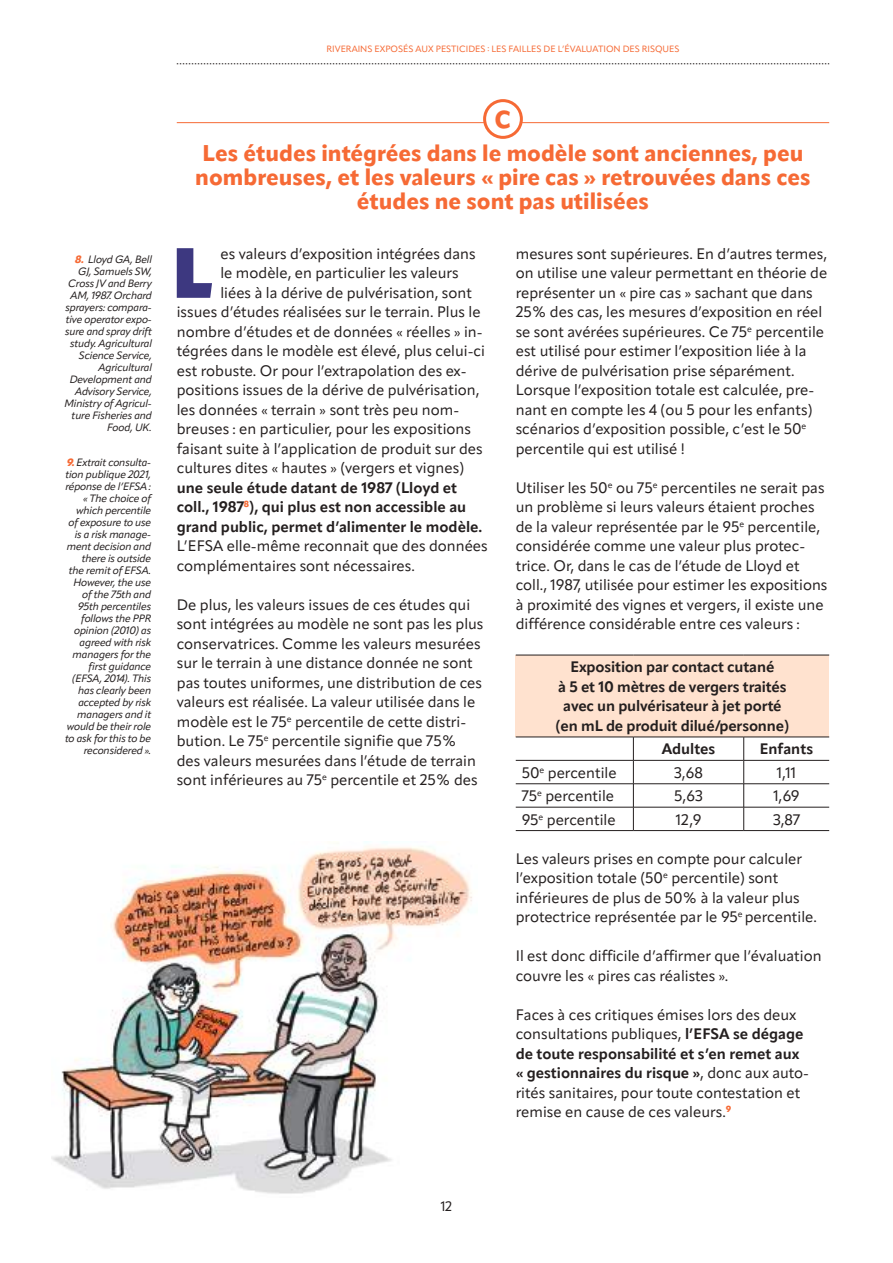
<style>
.page{position:relative;width:893px;height:1263px;background:#fff}
.page>*{position:absolute;margin:0;border:0;box-sizing:border-box;transform-origin:0 0}
.t1{font:800 70.05px "Apparat";color:#3d3880}
.t2{font:700 34.5px "Apparat";color:#f66a35}
.t3{font:800 22.5px/24px "Apparat";color:#f66a35;text-align:center}
.t4{font:15px/19.5px "Apparat";color:#241f1f}
.t5{font:700 15px/19.5px "Apparat";letter-spacing:-.005em;color:#241f1f}
.t6{font:13.5px "Apparat";color:#241f1f}
.t7{font:italic 10.5px/12px "Apparat";letter-spacing:-.02em;color:#241f1f;text-align:right}
.t8{font:9px "Apparat";color:#f66a35}
.s1{font-weight:800;color:#f66a35}
.s2{font-weight:700}
</style>
<div class="page">
<img style="left:51px;top:842px;width:421px;height:352px">
<hr style="left:177px;top:122px;width:652px;height:1px;background:#f66a35">
<div style="left:485px;top:101px;width:36px;height:36px;background:#fff;border-radius:50%"></div>
<div style="left:483px;top:99px;width:40px;height:40px;border:3px solid #f66a35;border-radius:50%"></div>
<div style="left:516px;top:655px;width:313px;height:82px;background:#ffe2cf"></div>
<hr style="left:516px;top:655px;width:117px;height:1px;background:#241f1f">
<hr style="left:633px;top:655px;width:111px;height:1px;background:#241f1f">
<hr style="left:744px;top:655px;width:85px;height:1px;background:#241f1f">
<hr style="left:516px;top:737px;width:117px;height:1px;background:#241f1f">
<hr style="left:633px;top:737px;width:111px;height:1px;background:#241f1f">
<hr style="left:744px;top:737px;width:85px;height:1px;background:#241f1f">
<hr style="left:516px;top:760px;width:117px;height:1px;background:#241f1f">
<hr style="left:633px;top:760px;width:111px;height:1px;background:#241f1f">
<hr style="left:744px;top:760px;width:85px;height:1px;background:#241f1f">
<hr style="left:516px;top:783px;width:117px;height:1px;background:#241f1f">
<hr style="left:633px;top:783px;width:111px;height:1px;background:#241f1f">
<hr style="left:744px;top:783px;width:85px;height:1px;background:#241f1f">
<hr style="left:516px;top:807px;width:117px;height:1px;background:#241f1f">
<hr style="left:633px;top:807px;width:111px;height:1px;background:#241f1f">
<svg style="left:633px;top:737px;width:1px;height:93px"></svg>
<hr style="left:744px;top:807px;width:85px;height:1px;background:#241f1f">
<svg style="left:743px;top:737px;width:1px;height:93px"></svg>
<hr style="left:516px;top:830px;width:117px;height:1px;background:#241f1f">
<hr style="left:633px;top:830px;width:111px;height:1px;background:#241f1f">
<hr style="left:744px;top:830px;width:85px;height:1px;background:#241f1f">
<svg style="left:177px;top:64px;width:652px;height:1px"></svg>
<p class="t7" style="left:64px;top:253px;width:89px"><span class="s1">8.</span> Lloyd GA, Bell<br>GJ, Samuels SW,<br>Cross JV and Berry<br>AM, 1987. Orchard sprayers: compara&shy;tive operator expo&shy;sure and spray drift study. Agricultural<br>Science Service,<br>Agricultural<br>Development and<br>Advisory Service,<br>Ministry of Agricul&shy;ture Fisheries and<br>Food, UK.</p>
<p class="t7" style="left:65px;top:456px;width:88px"><span class="s1">9.</span> Extrait consulta&shy;tion publique 2021, réponse de l’EFSA : « The choice of which percentile of exposure to use is a risk manage&shy;ment decision and there is outside the remit of EFSA.<br>However, the use of the 75th and<br>95th percentiles follows the PPR opinion (2010) as agreed with risk managers for the first guidance (EFSA, 2014). This has clearly been accepted by risk managers and it would be their role to ask for this to be reconsidered ».</p>
<p class="t8" style="left:327px;top:44px;width:354px">RIVERAINS EXPOSÉS AUX PESTICIDES : LES FAILLES DE L’ÉVALUATION DES RISQUES</p>
<h2 class="t2" style="left:494px;top:95px;width:19px">c</h2>
<h3 class="t3" style="left:195px;top:142px;width:617px">Les études intégrées dans le modèle sont anciennes, peu nombreuses, et les valeurs « pire cas » retrouvées dans ces études ne sont pas utilisées</h3>
<h1 class="t1" style="left:173px;top:229px;width:42px">L</h1>
<p class="t4" style="left:220px;top:244px;width:257px">es valeurs d’exposition intégrées dans</p>
<p class="t4" style="left:516px;top:244px;width:313px">mesures sont supérieures. En d’autres termes, on utilise une valeur permettant en théorie de représenter un « pire cas » sachant que dans 25% des cas, les mesures d’exposition en réel se sont avérées supérieures. Ce 75<sup>e</sup> percentile est utilisé pour estimer l’exposition liée à la dérive de pulvérisation prise séparément.<br>Lorsque l’exposition totale est calculée, pre&shy;nant en compte les 4 (ou 5 pour les enfants) scénarios d’exposition possible, c’est le 50<sup>e </sup>percentile qui est utilisé !</p>
<p class="t4" style="left:516px;top:478px;width:313px">Utiliser les 50<sup>e</sup> ou 75<sup>e</sup> percentiles ne serait pas un problème si leurs valeurs étaient proches de la valeur représentée par le 95<sup>e</sup> percentile, considérée comme une valeur plus protec&shy;trice. Or, dans le cas de l’étude de Lloyd et coll., 1987, utilisée pour estimer les expositions à proximité des vignes et vergers, il existe une différence considérable entre ces valeurs :</p>
<p class="t5" style="left:556px;top:657px;width:235px;text-align:center">Exposition par contact cutané<br>à 5 et 10 mètres de vergers traités avec un pulvérisateur à jet porté (en mL de produit dilué/personne)</p>
<p class="t5" style="left:662px;top:739px;width:55px">Adultes</p>
<p class="t5" style="left:760px;top:739px;width:55px">Enfants</p>
<p class="t4" style="left:522px;top:763px;width:96px">50<sup>e</sup> percentile</p>
<p class="t4" style="left:674px;top:763px;width:30px">3,68</p>
<p class="t4" style="left:777px;top:763px;width:21px">1,11</p>
<p class="t4" style="left:522px;top:786px;width:94px">75<sup>e</sup> percentile</p>
<p class="t4" style="left:674px;top:786px;width:30px">5,63</p>
<p class="t4" style="left:773px;top:786px;width:28px">1,69</p>
<p class="t4" style="left:522px;top:809px;width:95px">95<sup>e</sup> percentile</p>
<p class="t4" style="left:676px;top:809px;width:27px">12,9</p>
<p class="t4" style="left:773px;top:809px;width:28px">3,87</p>
<p class="t4" style="left:516px;top:849px;width:303px">Les valeurs prises en compte pour calculer l’exposition totale (50<sup>e</sup> percentile) sont inférieures de plus de 50% à la valeur plus protectrice représentée par le 95<sup>e</sup> percentile.</p>
<p class="t4" style="left:516px;top:946px;width:307px">Il est donc difficile d’affirmer que l’évaluation couvre les « pires cas réalistes ».</p>
<p class="t4" style="left:516px;top:1005px;width:295px">Faces à ces critiques émises lors des deux consultations publiques, <span class="s2">l’EFSA se dégage de toute responsabilité et s’en remet aux « gestionnaires du risque »</span>, donc aux auto&shy;rités sanitaires, pour toute contestation et remise en cause de ces valeurs.<sup>9</sup></p>
<p class="t4" style="left:220px;top:263px;width:240px">le modèle, en particulier les valeurs</p>
<p class="t4" style="left:220px;top:283px;width:253px">liées à la dérive de pulvérisation, sont</p>
<p class="t4" style="left:177px;top:302px;width:305px">issues d’études réalisées sur le terrain. Plus le</p>
<p class="t4" style="left:177px;top:322px;width:307px">nombre d’études et de données « réelles » in-</p>
<p class="t4" style="left:177px;top:341px;width:310px">tégrées dans le modèle est élevé, plus celui-ci</p>
<p class="t4" style="left:177px;top:361px;width:291px">est robuste. Or pour l’extrapolation des ex-</p>
<p class="t4" style="left:177px;top:380px;width:304px">positions issues de la dérive de pulvérisation,</p>
<p class="t4" style="left:177px;top:400px;width:284px">les données « terrain » sont très peu nom-</p>
<p class="t4" style="left:177px;top:419px;width:296px">breuses : en particulier, pour les expositions</p>
<p class="t4" style="left:177px;top:439px;width:308px">faisant suite à l’application de produit sur des</p>
<p class="t4" style="left:177px;top:458px;width:289px">cultures dites « hautes » (vergers et vignes)</p>
<p class="t5" style="left:177px;top:478px;width:307px">une seule étude datant de 1987 (Lloyd et coll., 1987<sup>8</sup>), qui plus est non accessible au grand public, permet d’alimenter le modèle.</p>
<p class="t4" style="left:177px;top:536px;width:313px">L’EFSA elle-même reconnait que des données complémentaires sont nécessaires.</p>
<p class="t4" style="left:177px;top:595px;width:308px">De plus, les valeurs issues de ces études qui sont intégrées au modèle ne sont pas les plus conservatrices. Comme les valeurs mesurées sur le terrain à une distance donnée ne sont pas toutes uniformes, une distribution de ces valeurs est réalisée. La valeur utilisée dans le modèle est le 75<sup>e</sup> percentile de cette distri&shy;bution. Le 75<sup>e</sup> percentile signifie que 75% des valeurs mesurées dans l’étude de terrain sont inférieures au 75<sup>e</sup> percentile et 25% des</p>
<p class="t6" style="left:441px;top:1198px;width:13px">12</p>
</div>
